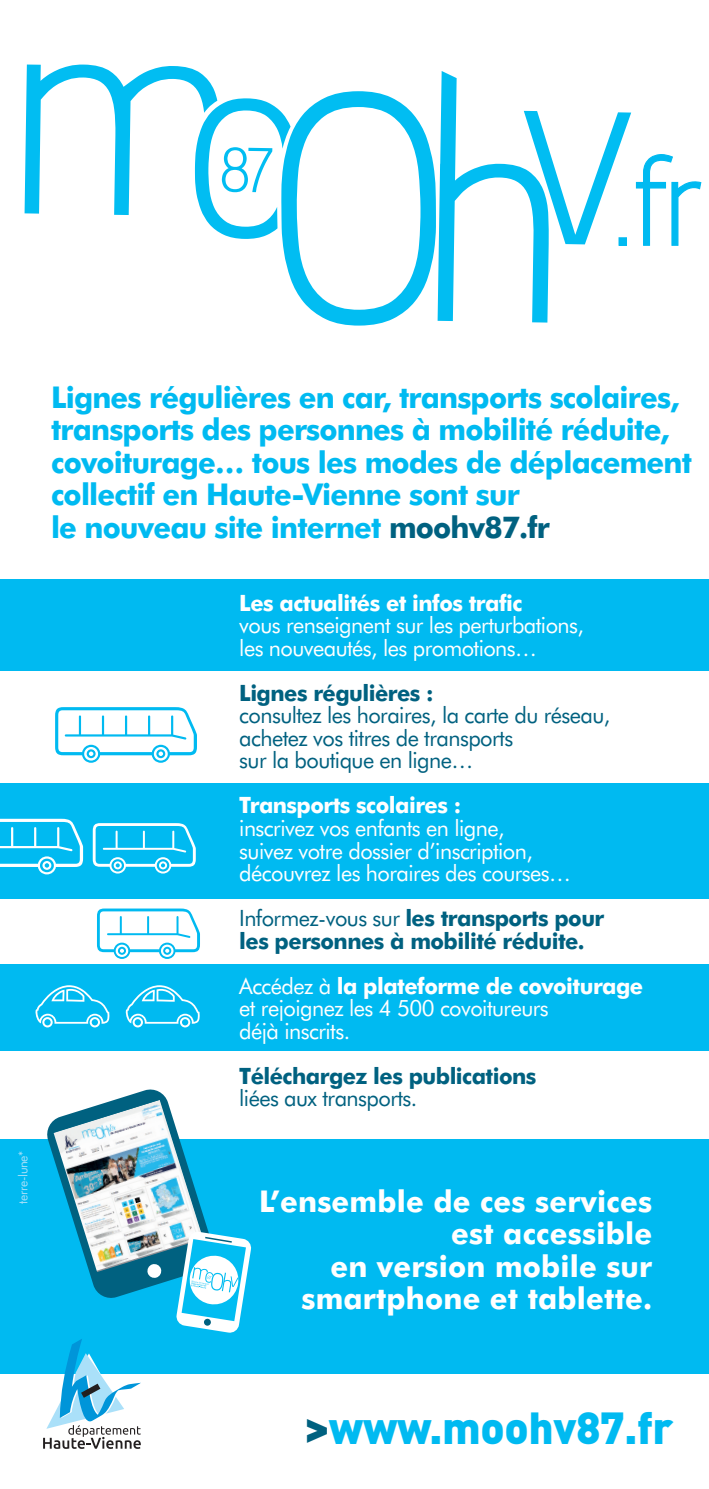
<style>
.page{position:relative;width:709px;height:1489px;background:#fff}
.page>*{position:absolute;margin:0;border:0;box-sizing:border-box;transform-origin:0 0}
.t1{font:121.75px "Claus One Dot Zero";color:#00baf1}
.t2{font:900 44.25px "DIN";letter-spacing:-.01em;color:#00baf1}
.t3{font:700 30px/32.5px "Futura BT";letter-spacing:-.03em;color:#00baf1}
.t4{font:700 30px/32.5px "Futura BT";letter-spacing:.005em;color:#fff;text-align:right}
.t5{font:22.5px/22.5px "Futura BT";letter-spacing:-.025em;color:#fff}
.t6{font:700 22.5px/22.5px "Futura BT";letter-spacing:-.025em;color:#006180}
.t7{font:22.5px/22.5px "Futura BT";letter-spacing:-.025em;color:#006180}
.t8{font:700 22.5px "Futura BT";letter-spacing:-.025em;color:#fff}
.t9{font:12.5px "Futura BT";letter-spacing:-.025em;color:#aae0f9}
.s1{color:#006180}
.s2{font-weight:400}
.s3{font-weight:700}
</style>
<div class="page">
<div style="left:0;top:579px;width:709px;height:92px;background:#00baf1"></div>
<div style="left:0;top:783px;width:709px;height:115px;background:#00baf1"></div>
<div style="left:0;top:963px;width:709px;height:87px;background:#00baf1"></div>
<div style="left:0;top:1139px;width:709px;height:234px;background:#00baf1"></div>
<svg style="left:55px;top:707px;width:142px;height:55px"></svg>
<svg style="left:0;top:818px;width:83px;height:56px"></svg>
<svg style="left:97px;top:908px;width:103px;height:50px"></svg>
<svg style="left:93px;top:823px;width:103px;height:50px"></svg>
<svg style="left:47px;top:1089px;width:203px;height:242px"></svg>
<svg style="left:43px;top:1339px;width:98px;height:109px"></svg>
<svg style="left:25px;top:65px;width:606px;height:260px"></svg>
<svg style="left:125px;top:985px;width:75px;height:42px"></svg>
<svg style="left:35px;top:985px;width:75px;height:42px"></svg>
<h1 class="t1" style="left:611px;top:139px;width:93px">.fr</h1>
<p class="t9" style="left:18px;top:1203px;width:55px;rotate:-90deg">terre-lune*</p>
<h3 class="t3" style="left:51px;top:383px;width:642px">Lignes régulières en car, transports scolaires, transports des personnes à mobilité réduite, covoiturage… tous les modes de déplacement collectif en Haute-Vienne sont sur<br>le nouveau site internet <span class="s1">moohv87.fr</span></h3>
<p class="t8" style="left:239px;top:594px;width:285px">Les actualités et infos trafic</p>
<p class="t5" style="left:239px;top:616px;width:346px">vous renseignent sur les perturbations, les nouveautés, les promotions…</p>
<p class="t6" style="left:239px;top:683px;width:196px">Lignes régulières :</p>
<p class="t7" style="left:239px;top:706px;width:372px">consultez les horaires, la carte du réseau, achetez vos titres de transports<br>sur la boutique en ligne…</p>
<p class="t8" style="left:239px;top:796px;width:223px">Transports scolaires :</p>
<p class="t5" style="left:239px;top:818px;width:333px">inscrivez vos enfants en ligne,<br>suivez votre dossier d’inscription, découvrez les horaires des courses…</p>
<p class="t6" style="left:239px;top:908px;width:366px"><span class="s2">Informez-vous sur</span> les transports pour les personnes à mobilité réduite.</p>
<p class="t5" style="left:239px;top:976px;width:405px">Accédez à <span class="s3">la plateforme de covoiturage </span>et rejoignez les 4 500 covoitureurs<br>déjà inscrits.</p>
<p class="t6" style="left:239px;top:1066px;width:299px">Téléchargez les publications</p>
<p class="t7" style="left:239px;top:1088px;width:180px">liées aux transports.</p>
<h3 class="t4" style="left:259px;top:1187px;width:394px">L’ensemble de ces services est accessible<br>en version mobile sur smartphone et tablette.</h3>
<h2 class="t2" style="left:305px;top:1412px;width:370px"><span class="s1">&gt;</span>www.moohv87.fr</h2>
</div>
